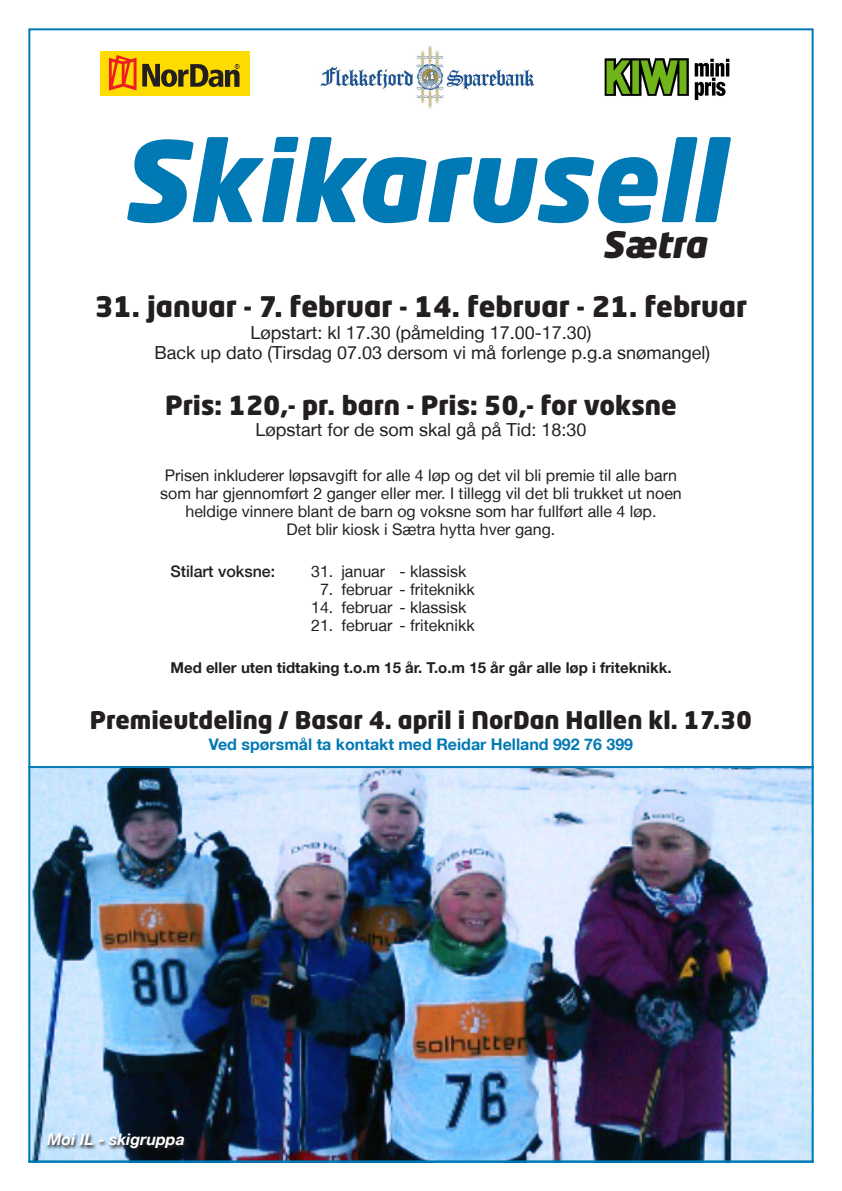
<style>
.page{position:relative;width:842px;height:1191px;background:#fff}
.page>*{position:absolute;margin:0;border:0;box-sizing:border-box;transform-origin:0 0}
.t1{font:italic 900 110px "Neo Tech Std";color:#0079b4}
.t2{font:italic 900 36px "Neo Tech Std";color:#231f20}
.t3{font:900 28px "Neo Tech Std";color:#231f20}
.t4{font:900 26px "Neo Tech Std";color:#231f20}
.t5{font:900 24px "Neo Tech Std";color:#231f20}
.t6{font:18px/20px "Helvetica Neue LT";color:#231f20}
.t7{font:16px/18px "Helvetica Neue LT";color:#231f20;text-align:center}
.t8{font:700 16px "Helvetica Neue LT";color:#0079b4}
.t9{font:italic 700 16px "Helvetica Neue LT";color:#fff}
.t10{font:500 16px "Helvetica Neue LT";color:#231f20}
.t11{font:700 15px "Helvetica Neue LT";color:#231f20}
</style>
<div class="page">
<img style="left:31px;top:768px;width:780px;height:391px">
<img style="left:320px;top:45px;width:215px;height:64px">
<svg style="left:46px;top:1132px;width:143px;height:21px;background:#5e6e7c"></svg>
<hr style="left:28px;top:766px;width:786px;height:2px;background:#0079b4">
<hr style="left:28px;top:1160px;width:786px;height:2px;background:#0079b4">
<img style="left:604px;top:58px;width:126px;height:43px">
<div style="left:100px;top:52px;width:150px;height:44px;background:#ffdc01"></div>
<svg style="left:109px;top:55px;width:131px;height:36px"></svg>
<h1 class="t1" style="left:120px;top:109px;width:604px">Skikarusell</h1>
<h2 class="t2" style="left:602px;top:221px;width:106px">Sætra</h2>
<h3 class="t3" style="left:95px;top:288px;width:654px">31. januar - 7. februar - 14. februar - 21. februar</h3>
<p class="t6" style="left:154px;top:322px;width:557px;text-indent:96px">Løpstart: kl 17.30 (påmelding 17.00-17.30)<br>Back up dato (Tirsdag 07.03 dersom vi må forlenge p.g.a snømangel)</p>
<h3 class="t4" style="left:165px;top:388px;width:513px">Pris: 120,- pr. barn - Pris: 50,- for voksne</h3>
<p class="t6" style="left:255px;top:420px;width:333px">Løpstart for de som skal gå på Tid: 18:30</p>
<p class="t7" style="left:160px;top:466px;width:523px">Prisen inkluderer løpsavgift for alle 4 løp og det vil bli premie til alle barn som har gjennomført 2 ganger eller mer. I tillegg vil det bli trukket ut noen heldige vinnere blant de barn og voksne som har fullført alle 4 løp.<br>Det blir kiosk i Sætra hytta hver gang.</p>
<p class="t10" style="left:170px;top:561px;width:106px">Stilart voksne:</p>
<p class="t7" style="left:311px;top:562px;width:157px">31. januar - klassisk</p>
<p class="t7" style="left:320px;top:580px;width:156px">7. februar - friteknikk</p>
<p class="t7" style="left:311px;top:598px;width:157px">14. februar - klassisk</p>
<p class="t7" style="left:311px;top:616px;width:165px">21. februar - friteknikk</p>
<p class="t11" style="left:170px;top:658px;width:502px">Med eller uten tidtaking t.o.m 15 år. T.o.m 15 år går alle løp i friteknikk.</p>
<h3 class="t5" style="left:90px;top:704px;width:664px">Premieutdeling / Basar 4. april i NorDan Hallen kl. 17.30</h3>
<p class="t8" style="left:209px;top:734px;width:426px">Ved spørsmål ta kontakt med Reidar Helland 992 76 399</p>
<p class="t9" style="left:47px;top:1129px;width:139px">Moi IL - skigruppa</p>
</div>
